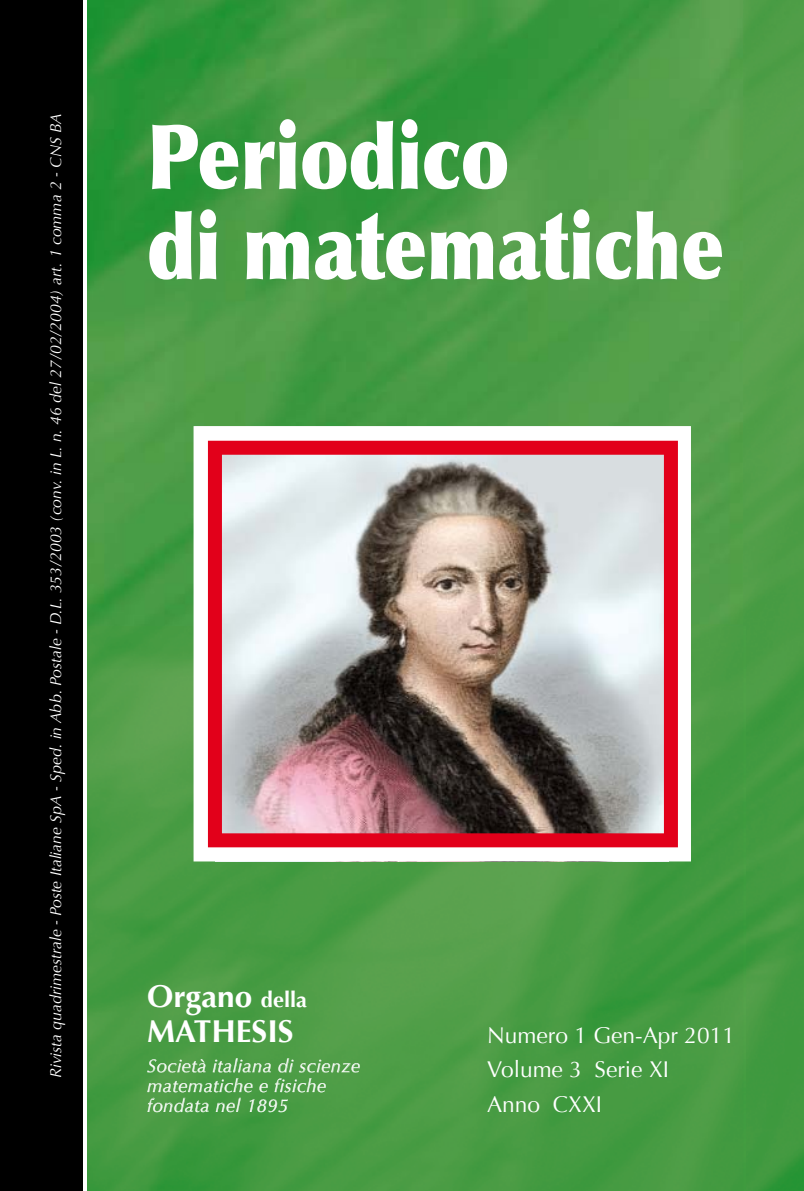
<style>
.page{position:relative;width:804px;height:1191px;background:#fff}
.page>*{position:absolute;margin:0;border:0;box-sizing:border-box;transform-origin:0 0}
.t1{font:900 90.12px/90.1px "Optima";color:#fff;scale:.83 1}
.t2{font:700 31.5px/35.4px "Optima";color:#fff}
.t3{font:22.75px/34.5px "Optima";color:#fff}
.t4{font:italic 18.38px/19.6px "Optima";letter-spacing:.025em;color:#fff}
.t5{font:italic 15.75px "Optima";color:#fff}
.s1{font-size:21.88px}
</style>
<div class="page">
<img style="left:87px;top:0;width:717px;height:1191px">
<div style="left:0;top:0;width:84px;height:1191px;background:#000"></div>
<hr style="left:83px;top:0;width:4px;height:1191px;background:#fff">
<svg style="left:147px;top:1059px;width:59px;height:13px"></svg>
<svg style="left:213px;top:1058px;width:58px;height:14px"></svg>
<svg style="left:278px;top:1058px;width:82px;height:14px"></svg>
<svg style="left:147px;top:1078px;width:179px;height:34px;background:#57a351"></svg>
<svg style="left:193px;top:426px;width:498px;height:435px"></svg>
<svg style="left:208px;top:441px;width:470px;height:406px;background:#b28789"></svg>
<p class="t5" style="left:46px;top:1077px;width:966px;rotate:-90deg">Rivista quadrimestrale - Poste Italiane SpA - Sped. in Abb. Postale - D.L. 353/2003 (conv. in L. n. 46 del 27/02/2004) art. 1 comma 2 - CNS BA</p>
<h1 class="t1" style="left:147px;top:113px;width:696px">Periodico<br>di matematiche</h1>
<h2 class="t2" style="left:147px;top:978px;width:161px">Organo <span class="s1">della<br></span>MATHESIS</h2>
<p class="t4" style="left:147px;top:1056px;width:215px">Società italiana di scienze matematiche e fisiche fondata nel 1895</p>
<h3 class="t3" style="left:487px;top:1018px;width:249px">Numero 1 Gen-Apr 2011<br>Volume 3 Serie XI<br>Anno CXXI</h3>
</div>
